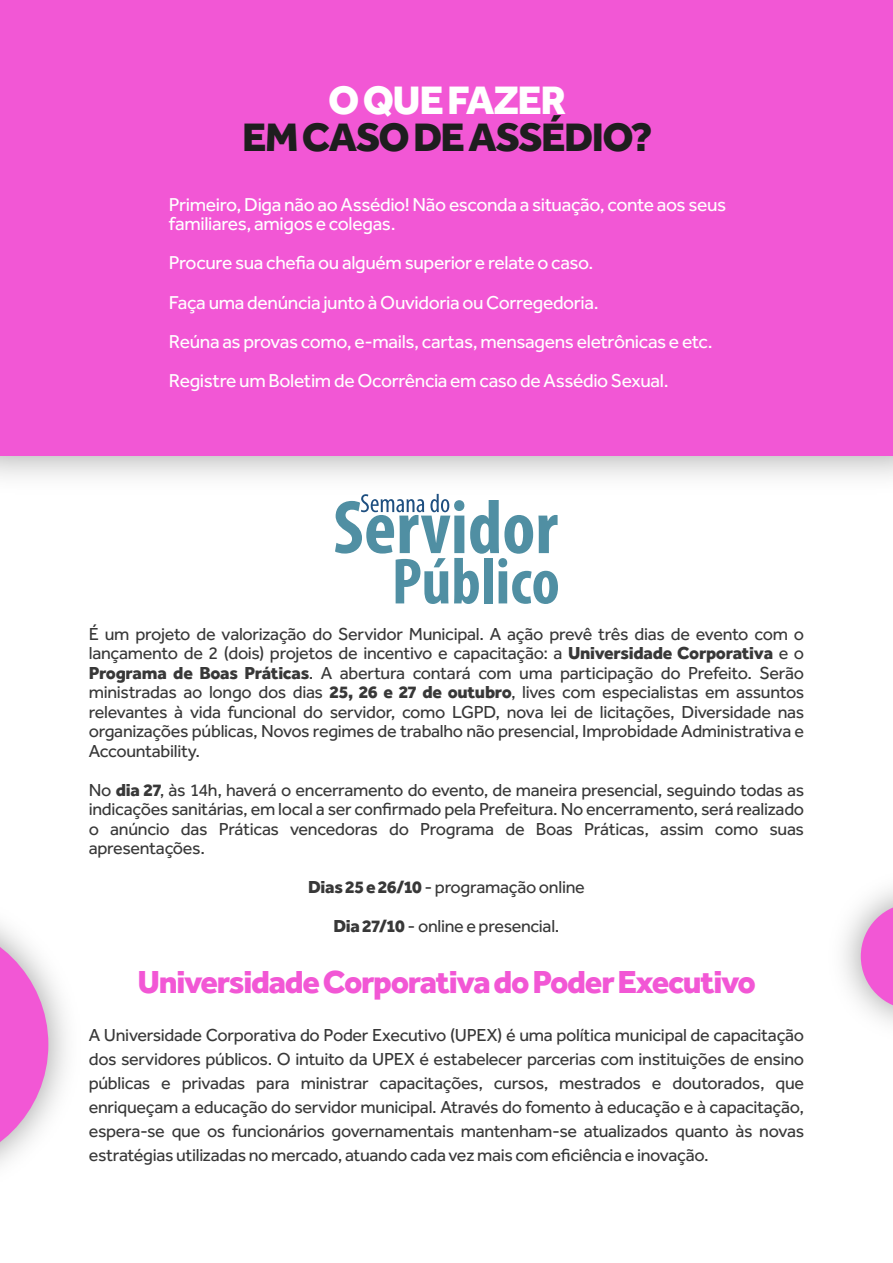
<style>
.page{position:relative;width:893px;height:1263px;background:#fff}
.page>*{position:absolute;margin:0;border:0;box-sizing:border-box;transform-origin:0 0}
.t1{font:800 41.1px "Effra";letter-spacing:-.04em;color:#1e1e1e}
.t2{font:800 41.1px "Effra";letter-spacing:-.035em;color:#fff}
.t3{font:800 33px "Effra";letter-spacing:-.04em;color:#f257d5}
.t4{font:19.35px/39.3px "Effra";letter-spacing:-.02em;color:#fff}
.t5{font:18px/19.5px "Effra";letter-spacing:-.015em;color:#383838;text-align:justify}
.s1{font-weight:800}
</style>
<div class="page">
<svg style="left:861px;top:903px;width:32px;height:106px;background:#ec84d9"></svg>
<img style="left:48px;top:976px;width:18px;height:137px">
<svg style="left:0;top:925px;width:48px;height:239px"></svg>
<div style="left:0;top:0;width:893px;height:456px;background:#f257d5"></div>
<svg style="left:335px;top:494px;width:223px;height:110px"></svg>
<h1 class="t2" style="left:328px;top:75px;width:240px">O QUE FAZER</h1>
<h1 class="t1" style="left:242px;top:112px;width:412px">EM CASO DE ASSÉDIO?</h1>
<p class="t4" style="left:169px;top:194px;width:559px;line-height:19.6px">Primeiro, Diga não ao Assédio! Não esconda a situação, conte aos seus familiares, amigos e colegas.</p>
<p class="t4" style="left:169px;top:243px;width:545px">Procure sua chefia ou alguém superior e relate o caso.<br>Faça uma denúncia junto à Ouvidoria ou Corregedoria.<br>Reúna as provas como, e-mails, cartas, mensagens eletrônicas e etc.<br>Registre um Boletim de Ocorrência em caso de Assédio Sexual.</p>
<p class="t5" style="left:89px;top:624px;width:717px">É um projeto de valorização do Servidor Municipal. A ação prevê três dias de evento com o lançamento de 2 (dois) projetos de incentivo e capacitação: a <span class="s1">Universidade Corporativa</span> e o <span class="s1">Programa de Boas Práticas</span>. A abertura contará com uma participação do Prefeito. Serão ministradas ao longo dos dias <span class="s1">25, 26 e 27 de outubro</span>, lives com especialistas em assuntos relevantes à vida funcional do servidor, como LGPD, nova lei de licitações, Diversidade nas organizações públicas, Novos regimes de trabalho não presencial, Improbidade Administrativa e Accountability.</p>
<p class="t5" style="left:89px;top:780px;width:717px">No <span class="s1">dia 27</span>, às 14h, haverá o encerramento do evento, de maneira presencial, seguindo todas as indicações sanitárias, em local a ser confirmado pela Prefeitura. No encerramento, será realizado o anúncio das Práticas vencedoras do Programa de Boas Práticas, assim como suas apresentações.</p>
<p class="t5" style="left:308px;top:867px;width:278px;line-height:39px;text-align:center"><span class="s1">Dias 25 e 26/10</span> - programação online<br><span class="s1">Dia 27/10</span> - online e presencial.</p>
<h2 class="t3" style="left:137px;top:962px;width:620px">Universidade Corporativa do Poder Executivo</h2>
<p class="t5" style="left:89px;top:1022px;width:717px;line-height:24px">A Universidade Corporativa do Poder Executivo (UPEX) é uma política municipal de capacitação dos servidores públicos. O intuito da UPEX é estabelecer parcerias com instituições de ensino públicas e privadas para ministrar capacitações, cursos, mestrados e doutorados, que enriqueçam a educação do servidor municipal. Através do fomento à educação e à capacitação, espera-se que os funcionários governamentais mantenham-se atualizados quanto às novas estratégias utilizadas no mercado, atuando cada vez mais com eficiência e inovação.</p>
</div>
